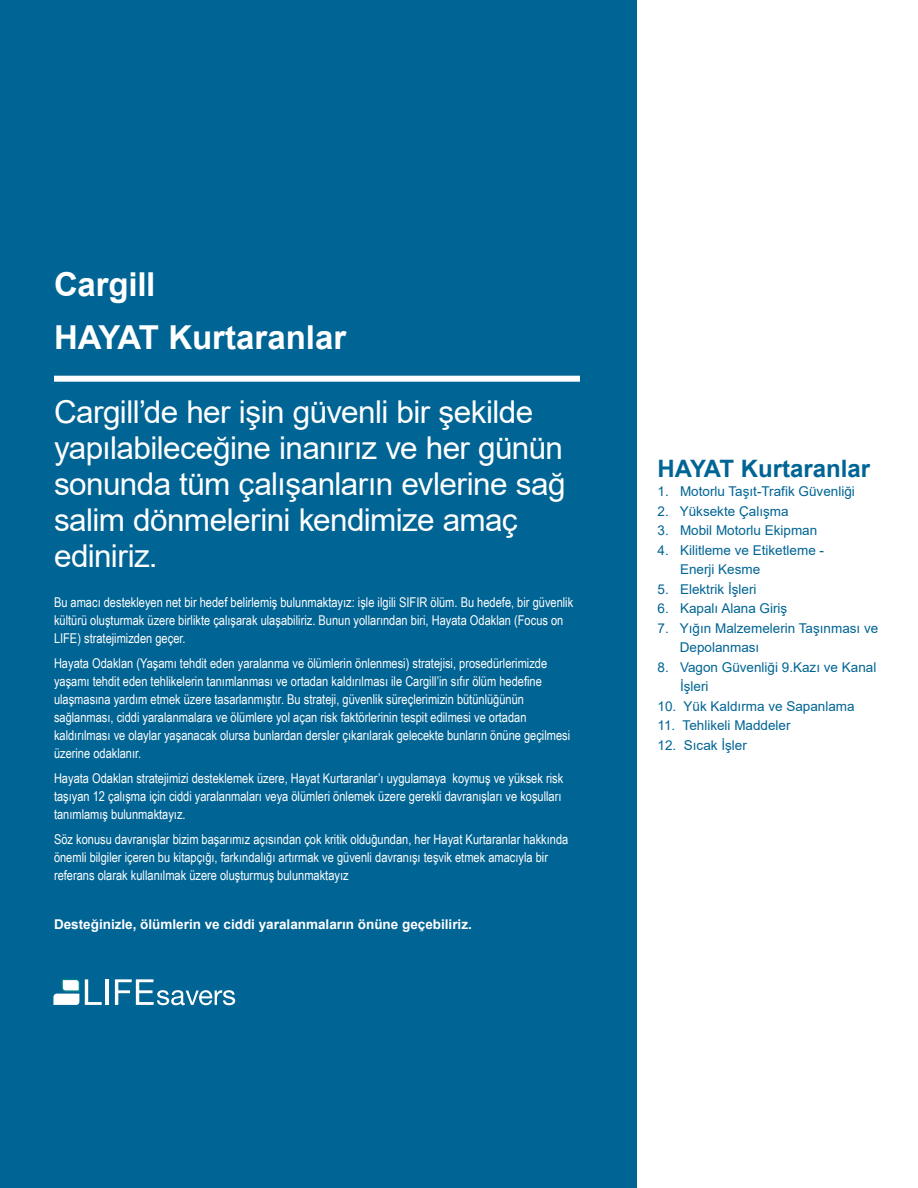
<style>
.page{position:relative;width:918px;height:1188px;background:#fff}
.page>*{position:absolute;margin:0;border:0;box-sizing:border-box;transform-origin:0 0}
.t1{font:700 33px/52.5px "Arial";color:#fff}
.t2{font:31.5px/36px "Arial";letter-spacing:-.02em;color:#fff}
.t3{font:700 24px "Arial";color:#006494}
.t4{font:13.5px/18px "Arial Narrow";color:#fff}
.t5{font:13.5px/19.5px "Arial";color:#006494}
.t6{font:700 13.5px "Arial";color:#fff}
</style>
<div class="page">
<div style="left:0;top:0;width:636px;height:1188px;background:#006494"></div>
<hr style="left:106px;top:979px;width:3px;height:26px;background:#fff">
<svg style="left:115px;top:979px;width:120px;height:26px"></svg>
<svg style="left:53px;top:979px;width:49px;height:26px"></svg>
<div style="left:54px;top:376px;width:526px;height:6px;background:#fff"></div>
<h1 class="t1" style="left:54px;top:259px;width:294px">Cargill<br>HAYAT Kurtaranlar</h1>
<h2 class="t2" style="left:54px;top:394px;width:513px">Cargill’de her işin güvenli bir şekilde yapılabileceğine inanırız ve her günün sonunda tüm çalışanların evlerine sağ salim dönmelerini kendimize amaç ediniriz.</h2>
<p class="t4" style="left:54px;top:593px;width:521px">Bu amacı destekleyen net bir hedef belirlemiş bulunmaktayız: işle ilgili SIFIR ölüm. Bu hedefe, bir güvenlik kültürü oluşturmak üzere birlikte çalışarak ulaşabiliriz. Bunun yollarından biri, Hayata Odaklan (Focus on<br>LIFE) stratejimizden geçer.</p>
<p class="t4" style="left:54px;top:654px;width:518px">Hayata Odaklan (Yaşamı tehdit eden yaralanma ve ölümlerin önlenmesi) stratejisi, prosedürlerimizde yaşamı tehdit eden tehlikelerin tanımlanması ve ortadan kaldırılması ile Cargill’in sıfır ölüm hedefine ulaşmasına yardım etmek üzere tasarlanmıştır. Bu strateji, güvenlik süreçlerimizin bütünlüğünün sağlanması, ciddi yaralanmalara ve ölümlere yol açan risk faktörlerinin tespit edilmesi ve ortadan kaldırılması ve olaylar yaşanacak olursa bunlardan dersler çıkarılarak gelecekte bunların önüne geçilmesi üzerine odaklanır.</p>
<p class="t4" style="left:54px;top:769px;width:511px">Hayata Odaklan stratejimizi desteklemek üzere, Hayat Kurtaranlar’ı uygulamaya koymuş ve yüksek risk taşıyan 12 çalışma için ciddi yaralanmaları veya ölümleri önlemek üzere gerekli davranışları ve koşulları tanımlamış bulunmaktayız.</p>
<p class="t4" style="left:54px;top:829px;width:516px">Söz konusu davranışlar bizim başarımız açısından çok kritik olduğundan, her Hayat Kurtaranlar hakkında önemli bilgiler içeren bu kitapçığı, farkındalığı artırmak ve güvenli davranışı teşvik etmek amacıyla bir referans olarak kullanılmak üzere oluşturmuş bulunmaktayız</p>
<p class="t6" style="left:54px;top:915px;width:419px">Desteğinizle, ölümlerin ve ciddi yaralanmaların önüne geçebiliriz.</p>
<h3 class="t3" style="left:658px;top:452px;width:214px">HAYAT Kurtaranlar</h3>
<p class="t5" style="left:658px;top:482px;width:199px">1. Motorlu Taşıt-Trafik Güvenliği</p>
<p class="t5" style="left:658px;top:501px;width:133px">2. Yüksekte Çalışma</p>
<p class="t5" style="left:658px;top:521px;width:161px">3. Mobil Motorlu Ekipman</p>
<p class="t5" style="left:680px;top:540px;width:146px;text-indent:-23px">4. Kilitleme ve Etiketleme -<br>Enerji Kesme</p>
<p class="t5" style="left:658px;top:579px;width:101px">5. Elektrik İşleri</p>
<p class="t5" style="left:658px;top:599px;width:131px">6. Kapalı Alana Giriş</p>
<p class="t5" style="left:680px;top:618px;width:200px;text-indent:-22px">7. Yığın Malzemelerin Taşınması ve<br>Depolanması</p>
<p class="t5" style="left:680px;top:657px;width:198px;text-indent:-23px">8. Vagon Güvenliği 9.Kazı ve Kanal<br>İşleri</p>
<p class="t5" style="left:658px;top:696px;width:199px">10. Yük Kaldırma ve Sapanlama</p>
<p class="t5" style="left:658px;top:716px;width:135px">11. Tehlikeli Maddeler</p>
<p class="t5" style="left:658px;top:735px;width:91px">12. Sıcak İşler</p>
</div>
